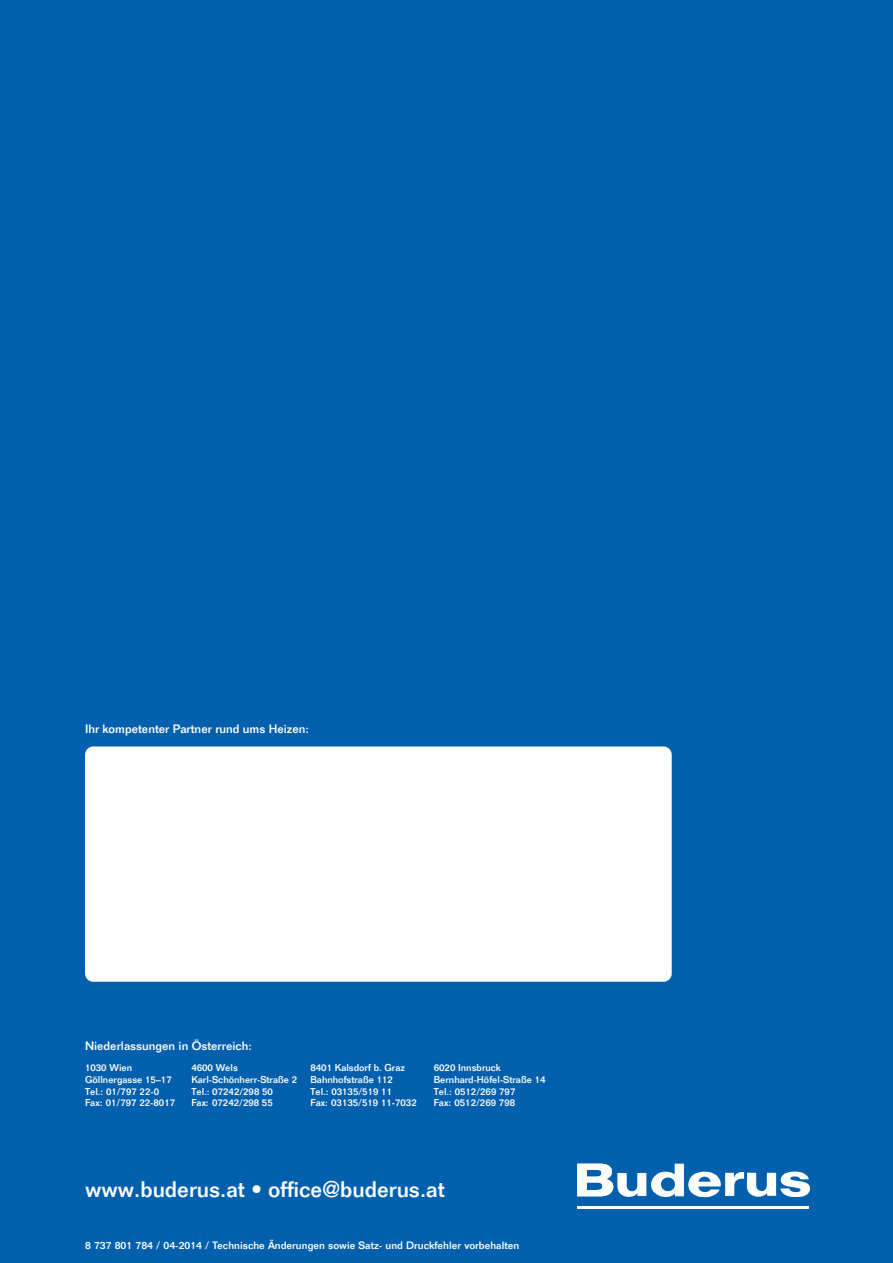
<style>
.page{position:relative;width:893px;height:1263px;background:#0160ae}
.page>*{position:absolute;margin:0;border:0;box-sizing:border-box;transform-origin:0 0}
.t1{font:500 22.2px "Folio Std";color:#fcfcfc}
.t2{font:500 12px "Folio Std";color:#fff}
.t3{font:500 12px "Folio Std";color:#fcfcfc}
.t4{font:500 10.5px "Folio Std";color:#fff}
.t5{font:500 9.75px "Folio Std";color:#fcfcfc}
</style>
<div class="page">
<hr style="left:577px;top:1206px;width:232px;height:2px;background:#fff">
<svg style="left:577px;top:1164px;width:233px;height:33px"></svg>
<div style="left:85px;top:746px;width:587px;height:236px;background:#fff;border-radius:8px"></div>
<p class="t2" style="left:85px;top:721px;width:225px">Ihr kompetenter Partner rund ums Heizen:</p>
<p class="t3" style="left:85px;top:1038px;width:168px">Niederlassungen in Österreich:</p>
<p class="t5" style="left:85px;top:1062px;width:49px">1030 Wien</p>
<p class="t5" style="left:191px;top:1062px;width:48px">4600 Wels</p>
<p class="t5" style="left:310px;top:1062px;width:96px">8401 Kalsdorf b. Graz</p>
<p class="t5" style="left:434px;top:1062px;width:69px">6020 Innsbruck</p>
<p class="t5" style="left:85px;top:1073px;width:88px">Göllnergasse 15–17</p>
<p class="t5" style="left:191px;top:1073px;width:107px">Karl-Schönherr-Straße 2</p>
<p class="t5" style="left:310px;top:1073px;width:84px">Bahnhofstraße 112</p>
<p class="t5" style="left:434px;top:1073px;width:113px">Bernhard-Höfel-Straße 14</p>
<p class="t5" style="left:85px;top:1085px;width:76px">Tel.: 01/797 22-0</p>
<p class="t5" style="left:191px;top:1085px;width:83px">Tel.: 07242/298 50</p>
<p class="t5" style="left:310px;top:1085px;width:83px">Tel.: 03135/519 11</p>
<p class="t5" style="left:434px;top:1085px;width:83px">Tel.: 0512/269 797</p>
<p class="t5" style="left:85px;top:1097px;width:92px">Fax: 01/797 22-8017</p>
<p class="t5" style="left:191px;top:1097px;width:83px">Fax: 07242/298 55</p>
<p class="t5" style="left:310px;top:1097px;width:108px">Fax: 03135/519 11-7032</p>
<p class="t5" style="left:434px;top:1097px;width:83px">Fax: 0512/269 798</p>
<h1 class="t1" style="left:85px;top:1175px;width:361px">www.buderus.at • office@buderus.at</h1>
<p class="t4" style="left:85px;top:1239px;width:436px">8 737 801 784 / 04-2014 / Technische Änderungen sowie Satz- und Druckfehler vorbehalten</p>
</div>
